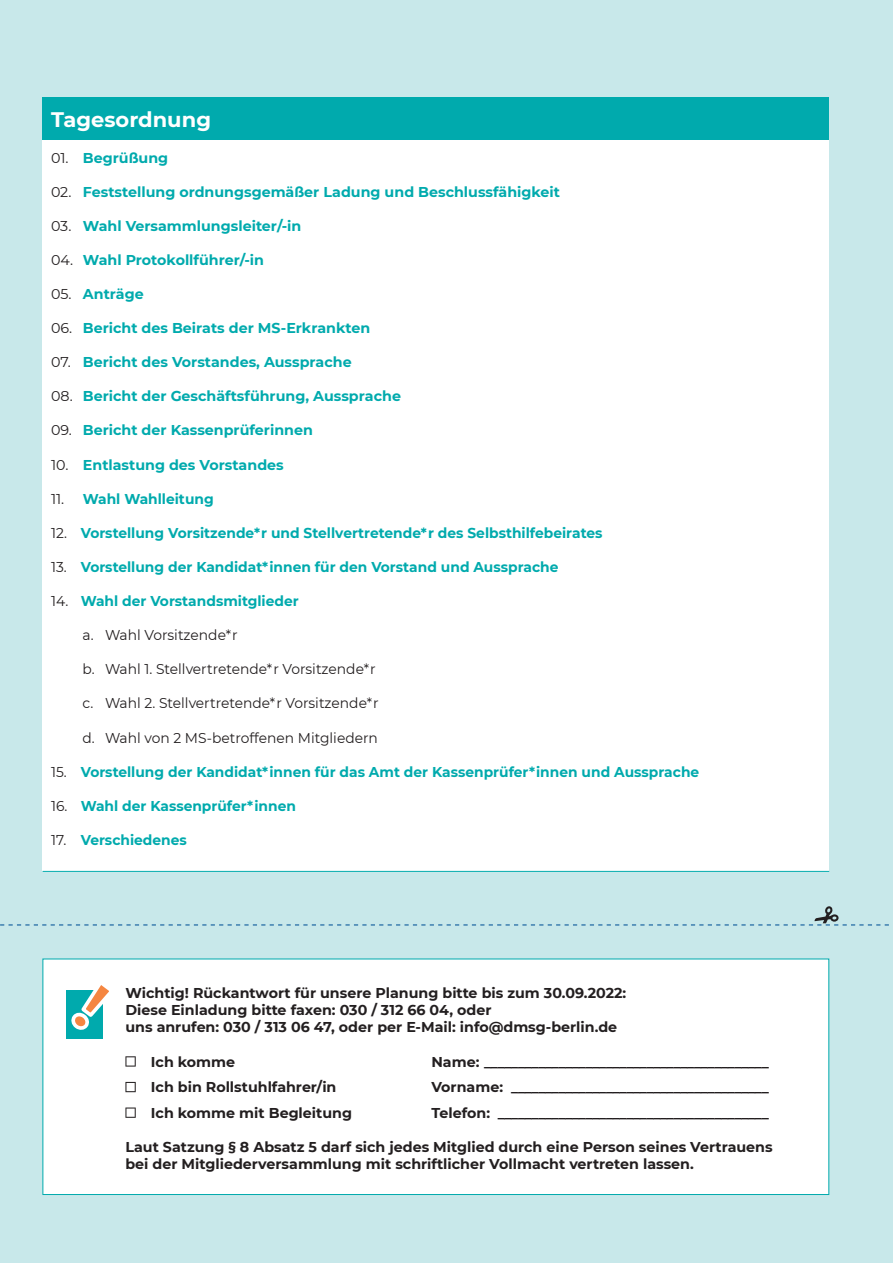
<style>
.page{position:relative;width:893px;height:1263px;background:#c8e8ea}
.page>*{position:absolute;margin:0;border:0;box-sizing:border-box;transform-origin:0 0}
.t1{font:700 21px "Montserrat";color:#fff}
.t2{font:700 14.25px "Montserrat";color:#00aaad}
.t3{font:700 14.25px/17.1px "Montserrat";color:#231f20}
.t4{font:14.25px "Montserrat";color:#231f20}
.s1{color:#00aaad}
.s2{font-weight:400;color:#231f20}
</style>
<div class="page">
<div style="left:43px;top:958px;width:786px;height:237px;background:#fff;border:1px solid #00aaad"></div>
<svg style="left:125px;top:1056px;width:11px;height:10px"></svg>
<svg style="left:125px;top:1082px;width:11px;height:10px"></svg>
<svg style="left:125px;top:1107px;width:11px;height:11px"></svg>
<div style="left:66px;top:990px;width:36px;height:49px;background:#00aaad"></div>
<svg style="left:0;top:906px;width:889px;height:19px"></svg>
<div style="left:43px;top:97px;width:786px;height:43px;background:#00aaad"></div>
<div style="left:43px;top:140px;width:786px;height:731px;background:#fff"></div>
<hr style="left:43px;top:871px;width:786px;height:1px;background:#00aaad">
<svg style="left:71px;top:985px;width:38px;height:46px"></svg>
<h1 class="t1" style="left:51px;top:104px;width:167px">Tagesordnung<span class="s1">:</span></h1>
<p class="t2" style="left:51px;top:147px;width:119px"><span class="s2">01.</span> Begrüßung</p>
<p class="t2" style="left:51px;top:181px;width:510px"><span class="s2">02.</span> Feststellung ordnungsgemäßer Ladung und Beschlussfähigkeit</p>
<p class="t2" style="left:51px;top:215px;width:252px"><span class="s2">03.</span> Wahl Versammlungsleiter/-in</p>
<p class="t2" style="left:51px;top:250px;width:215px"><span class="s2">04.</span> Wahl Protokollführer/-in</p>
<p class="t2" style="left:51px;top:284px;width:94px"><span class="s2">05.</span> Anträge</p>
<p class="t2" style="left:51px;top:318px;width:321px"><span class="s2">06.</span> Bericht des Beirats der MS-Erkrankten</p>
<p class="t2" style="left:51px;top:352px;width:302px"><span class="s2">07.</span> Bericht des Vorstandes, Aussprache</p>
<p class="t2" style="left:51px;top:386px;width:351px"><span class="s2">08.</span> Bericht der Geschäftsführung, Aussprache</p>
<p class="t2" style="left:51px;top:420px;width:263px"><span class="s2">09.</span> Bericht der Kassenprüferinnen</p>
<p class="t2" style="left:51px;top:454px;width:234px"><span class="s2">10.</span> Entlastung des Vorstandes</p>
<p class="t2" style="left:51px;top:488px;width:164px"><span class="s2">11.</span> Wahl Wahlleitung</p>
<p class="t2" style="left:51px;top:522px;width:553px"><span class="s2">12.</span> Vorstellung Vorsitzende*r und Stellvertretende*r des Selbsthilfebeirates</p>
<p class="t2" style="left:51px;top:557px;width:509px"><span class="s2">13.</span> Vorstellung der Kandidat*innen für den Vorstand und Aussprache</p>
<p class="t2" style="left:51px;top:591px;width:249px"><span class="s2">14.</span> Wahl der Vorstandsmitglieder</p>
<p class="t4" style="left:83px;top:625px;width:157px">a. Wahl Vorsitzende*r</p>
<p class="t4" style="left:83px;top:659px;width:295px">b. Wahl 1. Stellvertretende*r Vorsitzende*r</p>
<p class="t4" style="left:83px;top:693px;width:298px">c. Wahl 2. Stellvertretende*r Vorsitzende*r</p>
<p class="t4" style="left:83px;top:728px;width:297px">d. Wahl von 2 MS-betroffenen Mitgliedern</p>
<p class="t2" style="left:51px;top:761px;width:650px"><span class="s2">15.</span> Vorstellung der Kandidat*innen für das Amt der Kassenprüfer*innen und Aussprache</p>
<p class="t2" style="left:51px;top:795px;width:246px"><span class="s2">16.</span> Wahl der Kassenprüfer*innen</p>
<p class="t2" style="left:51px;top:829px;width:137px"><span class="s2">17.</span> Verschiedenes</p>
<p class="t3" style="left:125px;top:984px;width:502px">Wichtig! Rückantwort für unsere Planung bitte bis zum 30.09.2022:<br>Diese Einladung bitte faxen: 030 / 312 66 04, oder<br>uns anrufen: 030 / 313 06 47, oder per E-Mail: info@dmsg-berlin.de</p>
<p class="t3" style="left:151px;top:1052px;width:86px">Ich komme</p>
<p class="t3" style="left:431px;top:1052px;width:339px">Name: __________________________________________</p>
<p class="t3" style="left:151px;top:1078px;width:187px">Ich bin Rollstuhlfahrer/in</p>
<p class="t3" style="left:431px;top:1078px;width:339px">Vorname: ______________________________________</p>
<p class="t3" style="left:151px;top:1103px;width:203px">Ich komme mit Begleitung</p>
<p class="t3" style="left:431px;top:1103px;width:339px">Telefon: ________________________________________</p>
<p class="t3" style="left:125px;top:1137px;width:649px">Laut Satzung § 8 Absatz 5 darf sich jedes Mitglied durch eine Person seines Vertrauens bei der Mitgliederversammlung mit schriftlicher Vollmacht vertreten lassen.</p>
</div>
